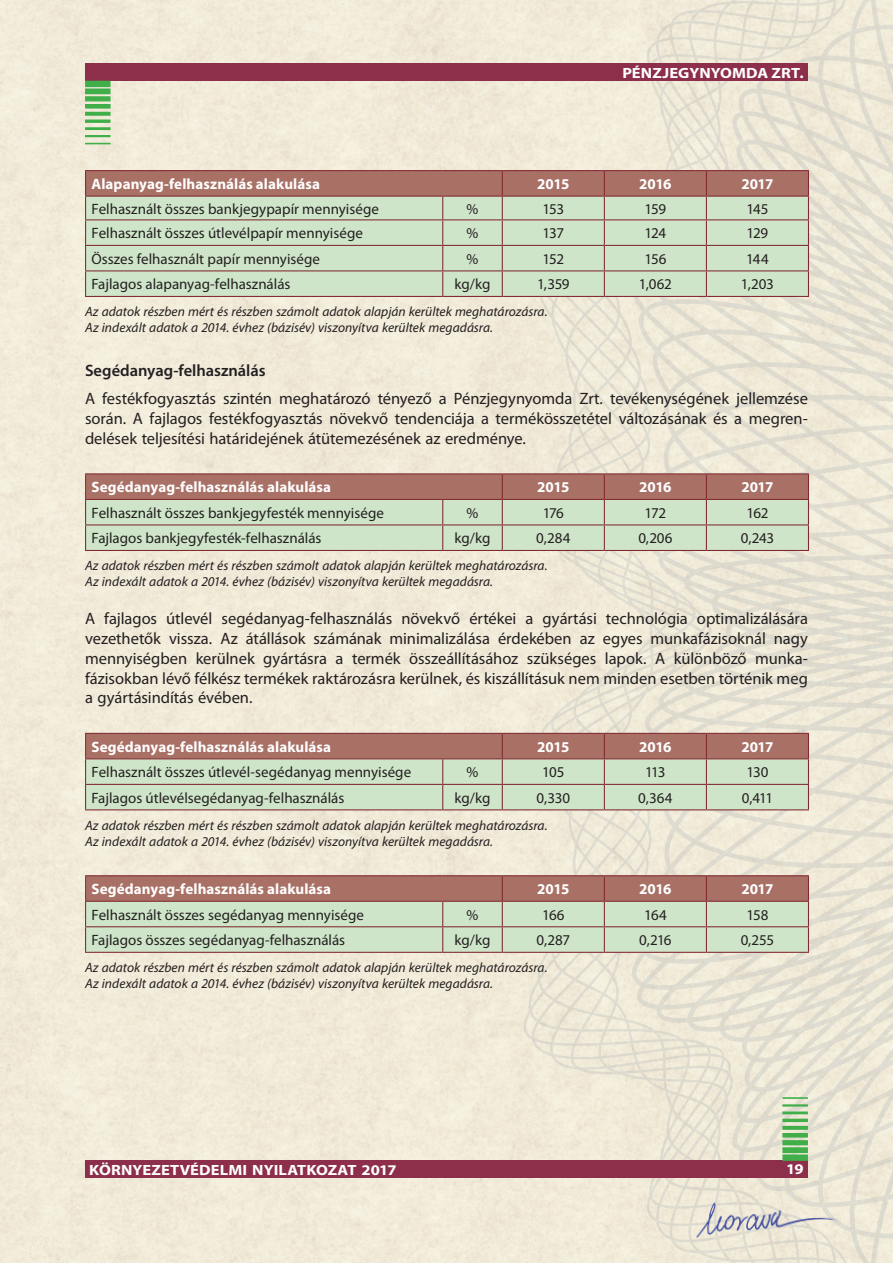
<style>
.page{position:relative;width:893px;height:1263px;background:#fff}
.page>*{position:absolute;margin:0;border:0;box-sizing:border-box;transform-origin:0 0}
.t1{font:16.5px/19.8px "Myriad Pro";color:#231f20;text-align:justify}
.t2{font:600 16.5px "Myriad Pro";color:#231f20}
.t3{font:15px "Myriad Pro";color:#231f20}
.t4{font:700 15px "Myriad Pro";letter-spacing:.005em;color:#fff}
.t5{font:700 14.85px "Myriad Pro";letter-spacing:.005em;color:#fff;scale:1.11 1}
.t6{font:italic 13.5px/16.2px "Myriad Pro";color:#231f20}
</style>
<div class="page">
<img style="left:0;top:0;width:893px;height:1263px">
<div style="left:85px;top:64px;width:723px;height:17px;background:#8d2e4a"></div>
<div style="left:85px;top:1161px;width:723px;height:17px;background:#8d2e4a"></div>
<div style="left:85px;top:81px;width:26px;height:6px;background:#40ae49"></div>
<div style="left:85px;top:88px;width:26px;height:6px;background:#40ae49"></div>
<div style="left:85px;top:96px;width:26px;height:5px;background:#40ae49"></div>
<div style="left:85px;top:104px;width:26px;height:5px;background:#40ae49"></div>
<svg style="left:85px;top:112px;width:26px;height:4px"></svg>
<hr style="left:85px;top:120px;width:26px;height:3px;background:#40ae49">
<hr style="left:85px;top:127px;width:26px;height:3px;background:#40ae49">
<hr style="left:85px;top:135px;width:26px;height:2px;background:#40ae49">
<svg style="left:85px;top:143px;width:26px;height:1px"></svg>
<div style="left:782px;top:1154px;width:26px;height:7px;background:#40ae49"></div>
<div style="left:782px;top:1147px;width:26px;height:6px;background:#40ae49"></div>
<div style="left:782px;top:1140px;width:26px;height:5px;background:#40ae49"></div>
<hr style="left:782px;top:1133px;width:26px;height:4px;background:#40ae49">
<svg style="left:782px;top:1126px;width:26px;height:4px"></svg>
<hr style="left:782px;top:1119px;width:26px;height:3px;background:#40ae49">
<hr style="left:782px;top:1111px;width:26px;height:3px;background:#40ae49">
<hr style="left:782px;top:1104px;width:26px;height:2px;background:#40ae49">
<hr style="left:782px;top:1097px;width:26px;height:2px;background:#40ae49">
<hr style="left:85px;top:170px;width:358px;height:1px;background:#812930">
<hr style="left:443px;top:170px;width:59px;height:1px;background:#812930">
<hr style="left:502px;top:170px;width:102px;height:1px;background:#812930">
<hr style="left:604px;top:170px;width:102px;height:1px;background:#812930">
<hr style="left:706px;top:170px;width:103px;height:1px;background:#812930">
<svg style="left:85px;top:171px;width:724px;height:125px;background:#c4c6af"></svg>
<hr style="left:85px;top:296px;width:358px;height:1px;background:#812930">
<hr style="left:443px;top:296px;width:59px;height:1px;background:#812930">
<hr style="left:502px;top:296px;width:102px;height:1px;background:#812930">
<hr style="left:604px;top:296px;width:102px;height:1px;background:#812930">
<hr style="left:706px;top:296px;width:103px;height:1px;background:#812930">
<hr style="left:85px;top:550px;width:358px;height:1px;background:#812930">
<hr style="left:443px;top:550px;width:59px;height:1px;background:#812930">
<hr style="left:604px;top:550px;width:102px;height:1px;background:#812930">
<hr style="left:706px;top:550px;width:103px;height:1px;background:#812930">
<hr style="left:502px;top:550px;width:102px;height:1px;background:#812930">
<hr style="left:443px;top:473px;width:59px;height:1px;background:#812930">
<hr style="left:502px;top:473px;width:102px;height:1px;background:#812930">
<hr style="left:604px;top:473px;width:102px;height:1px;background:#812930">
<hr style="left:706px;top:473px;width:103px;height:1px;background:#812930">
<svg style="left:85px;top:474px;width:724px;height:76px;background:#bfb7a2"></svg>
<hr style="left:85px;top:473px;width:358px;height:1px;background:#812930">
<svg style="left:85px;top:733px;width:724px;height:77px;background:#bfb6a2"></svg>
<hr style="left:85px;top:733px;width:358px;height:1px;background:#812930">
<hr style="left:85px;top:952px;width:358px;height:1px;background:#812930">
<hr style="left:443px;top:952px;width:59px;height:1px;background:#812930">
<hr style="left:604px;top:952px;width:102px;height:1px;background:#812930">
<hr style="left:706px;top:952px;width:103px;height:1px;background:#812930">
<hr style="left:502px;top:952px;width:102px;height:1px;background:#812930">
<hr style="left:443px;top:875px;width:59px;height:1px;background:#812930">
<hr style="left:502px;top:875px;width:102px;height:1px;background:#812930">
<hr style="left:604px;top:875px;width:102px;height:1px;background:#812930">
<hr style="left:706px;top:875px;width:103px;height:1px;background:#812930">
<svg style="left:85px;top:876px;width:724px;height:76px;background:#bfb7a2"></svg>
<hr style="left:85px;top:875px;width:358px;height:1px;background:#812930">
<img style="left:694px;top:1200px;width:147px;height:39px">
<p class="t5" style="left:622px;top:64px;width:165px">PÉNZJEGYNYOMDA ZRT.</p>
<p class="t4" style="left:92px;top:176px;width:230px">Alapanyag-felhasználás alakulása</p>
<p class="t4" style="left:537px;top:176px;width:34px">2015</p>
<p class="t4" style="left:639px;top:176px;width:34px">2016</p>
<p class="t4" style="left:741px;top:176px;width:33px">2017</p>
<p class="t3" style="left:92px;top:199px;width:289px">Felhasznált összes bankjegypapír mennyisége</p>
<p class="t3" style="left:467px;top:199px;width:13px">%</p>
<p class="t3" style="left:542px;top:199px;width:23px">153</p>
<p class="t3" style="left:645px;top:199px;width:23px">159</p>
<p class="t3" style="left:746px;top:199px;width:23px">145</p>
<p class="t3" style="left:92px;top:224px;width:273px">Felhasznált összes útlevélpapír mennyisége</p>
<p class="t3" style="left:467px;top:224px;width:13px">%</p>
<p class="t3" style="left:543px;top:224px;width:23px">137</p>
<p class="t3" style="left:645px;top:224px;width:23px">124</p>
<p class="t3" style="left:746px;top:224px;width:23px">129</p>
<p class="t3" style="left:92px;top:249px;width:230px">Összes felhasznált papír mennyisége</p>
<p class="t3" style="left:467px;top:249px;width:13px">%</p>
<p class="t3" style="left:542px;top:249px;width:23px">152</p>
<p class="t3" style="left:644px;top:249px;width:23px">156</p>
<p class="t3" style="left:746px;top:249px;width:24px">144</p>
<p class="t3" style="left:92px;top:275px;width:200px">Fajlagos alapanyag-felhasználás</p>
<p class="t3" style="left:455px;top:275px;width:37px">kg/ kg</p>
<p class="t3" style="left:537px;top:275px;width:34px">1,359</p>
<p class="t3" style="left:639px;top:275px;width:35px">1,062</p>
<p class="t3" style="left:741px;top:275px;width:34px">1,203</p>
<p class="t6" style="left:85px;top:303px;width:464px">Az adatok részben mért és részben számolt adatok alapján kerültek meghatározásra.<br>Az indexált adatok a 2014. évhez (bázisév) viszonyítva kerültek megadásra.</p>
<p class="t2" style="left:85px;top:361px;width:182px">Segédanyag-felhasználás</p>
<p class="t1" style="left:85px;top:389px;width:724px">A festékfogyasztás szintén meghatározó tényező a Pénzjegynyomda Zrt. tevékenységének jellemzése során. A fajlagos festékfogyasztás növekvő tendenciája a termékösszetétel változásának és a megren&shy;delések teljesítési határidejének átütemezésének az eredménye.</p>
<p class="t4" style="left:92px;top:479px;width:241px">Segédanyag-felhasználás alakulása</p>
<p class="t4" style="left:537px;top:479px;width:34px">2015</p>
<p class="t4" style="left:639px;top:479px;width:34px">2016</p>
<p class="t4" style="left:741px;top:479px;width:33px">2017</p>
<p class="t3" style="left:92px;top:503px;width:294px">Felhasznált összes bankjegyfesték mennyisége</p>
<p class="t3" style="left:467px;top:503px;width:13px">%</p>
<p class="t3" style="left:543px;top:503px;width:23px">176</p>
<p class="t3" style="left:644px;top:503px;width:23px">172</p>
<p class="t3" style="left:746px;top:503px;width:24px">162</p>
<p class="t3" style="left:92px;top:529px;width:231px">Fajlagos bankjegyfesték-felhasználás</p>
<p class="t3" style="left:455px;top:529px;width:37px">kg/ kg</p>
<p class="t3" style="left:536px;top:529px;width:36px">0,284</p>
<p class="t3" style="left:638px;top:529px;width:36px">0,206</p>
<p class="t3" style="left:741px;top:529px;width:35px">0,243</p>
<p class="t6" style="left:85px;top:557px;width:464px">Az adatok részben mért és részben számolt adatok alapján kerültek meghatározásra.<br>Az indexált adatok a 2014. évhez (bázisév) viszonyítva kerültek megadásra.</p>
<p class="t1" style="left:85px;top:608px;width:724px">A fajlagos útlevél segédanyag-felhasználás növekvő értékei a gyártási technológia optimalizálására vezethetők vissza. Az átállások számának minimalizálása érdekében az egyes munkafázisoknál nagy mennyiségben kerülnek gyártásra a termék összeállításához szükséges lapok. A különböző munka&shy;fázisokban lévő félkész termékek raktározásra kerülnek, és kiszállításuk nem minden esetben történik meg a gyártásindítás évében.</p>
<p class="t4" style="left:92px;top:738px;width:241px">Segédanyag-felhasználás alakulása</p>
<p class="t4" style="left:537px;top:738px;width:34px">2015</p>
<p class="t4" style="left:639px;top:738px;width:34px">2016</p>
<p class="t4" style="left:741px;top:738px;width:33px">2017</p>
<p class="t3" style="left:92px;top:763px;width:321px">Felhasznált összes útlevél-segédanyag mennyisége</p>
<p class="t3" style="left:467px;top:763px;width:13px">%</p>
<p class="t3" style="left:542px;top:763px;width:24px">105</p>
<p class="t3" style="left:645px;top:763px;width:22px">113</p>
<p class="t3" style="left:746px;top:763px;width:23px">130</p>
<p class="t3" style="left:92px;top:788px;width:254px">Fajlagos útlevélsegédanyag-felhasználás</p>
<p class="t3" style="left:455px;top:788px;width:37px">kg/ kg</p>
<p class="t3" style="left:536px;top:788px;width:35px">0,330</p>
<p class="t3" style="left:638px;top:788px;width:36px">0,364</p>
<p class="t3" style="left:742px;top:788px;width:33px">0,411</p>
<p class="t6" style="left:85px;top:817px;width:464px">Az adatok részben mért és részben számolt adatok alapján kerültek meghatározásra.<br>Az indexált adatok a 2014. évhez (bázisév) viszonyítva kerültek megadásra.</p>
<p class="t4" style="left:92px;top:881px;width:241px">Segédanyag-felhasználás alakulása</p>
<p class="t4" style="left:537px;top:881px;width:34px">2015</p>
<p class="t4" style="left:639px;top:881px;width:34px">2016</p>
<p class="t4" style="left:741px;top:881px;width:33px">2017</p>
<p class="t3" style="left:92px;top:905px;width:274px">Felhasznált összes segédanyag mennyisége</p>
<p class="t3" style="left:467px;top:905px;width:13px">%</p>
<p class="t3" style="left:542px;top:905px;width:24px">166</p>
<p class="t3" style="left:644px;top:905px;width:24px">164</p>
<p class="t3" style="left:746px;top:905px;width:23px">158</p>
<p class="t3" style="left:92px;top:931px;width:255px">Fajlagos összes segédanyag-felhasználás</p>
<p class="t3" style="left:455px;top:931px;width:37px">kg/ kg</p>
<p class="t3" style="left:537px;top:931px;width:35px">0,287</p>
<p class="t3" style="left:639px;top:931px;width:34px">0,216</p>
<p class="t3" style="left:741px;top:931px;width:35px">0,255</p>
<p class="t6" style="left:85px;top:959px;width:464px">Az adatok részben mért és részben számolt adatok alapján kerültek meghatározásra.<br>Az indexált adatok a 2014. évhez (bázisév) viszonyítva kerültek megadásra.</p>
<p class="t5" style="left:89px;top:1161px;width:278px">KÖRNYEZETVÉDELMI NYILATKOZAT 2017</p>
<p class="t5" style="left:786px;top:1161px;width:17px">19</p>
</div>
